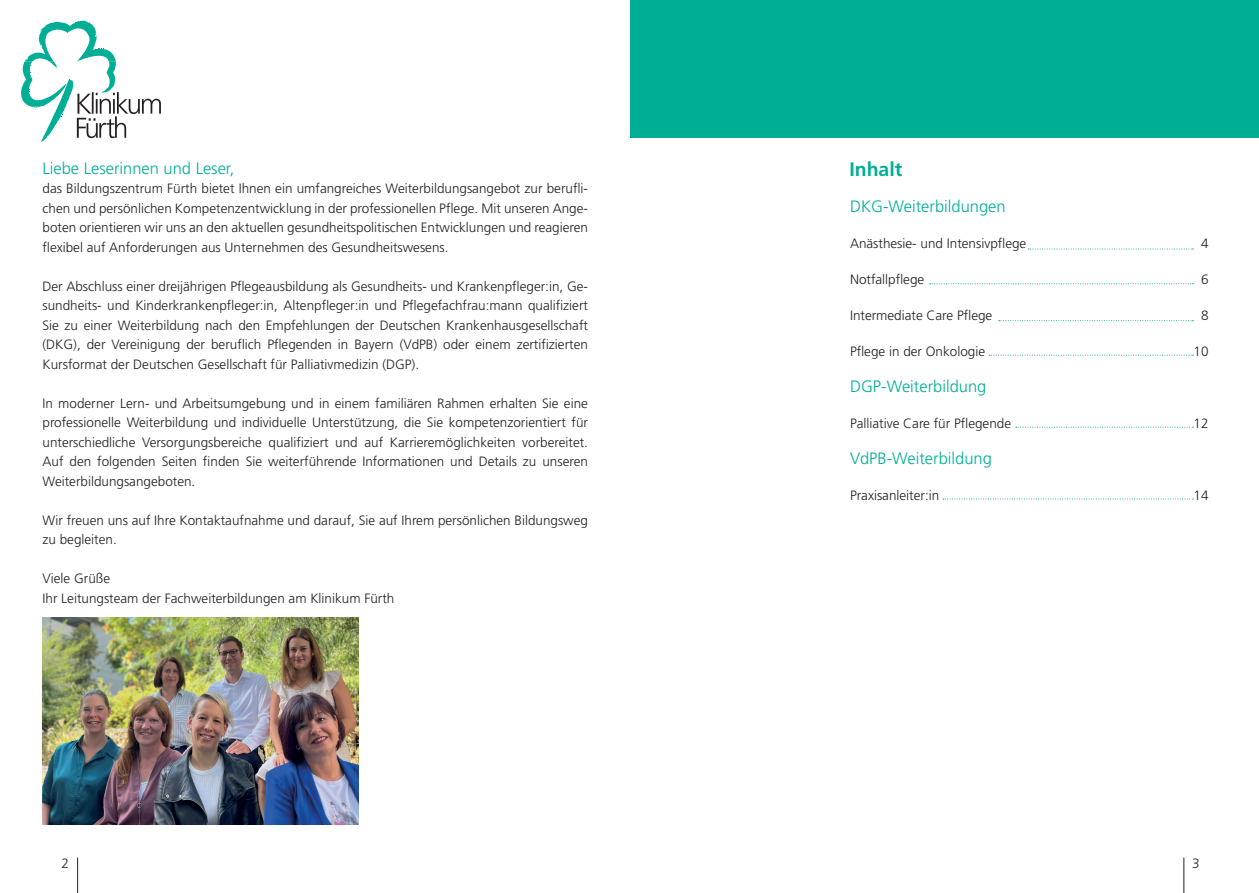
<style>
.page{position:relative;width:1259px;height:893px;background:#fff}
.page>*{position:absolute;margin:0;border:0;box-sizing:border-box;transform-origin:0 0}
.t1{font:700 19.5px "Frutiger LT Std";color:#00ae95}
.t2{font:300 16.5px "Frutiger LT Std";color:#00ae95}
.t3{font:300 13.5px/19.5px "Frutiger LT Std";color:#231f20;text-align:justify}
</style>
<div class="page">
<div style="left:630px;top:0;width:629px;height:138px;background:#00ae95"></div>
<svg style="left:21px;top:20px;width:140px;height:122px"></svg>
<hr style="left:77px;top:857px;width:1px;height:36px;background:#231f20">
<hr style="left:1183px;top:857px;width:1px;height:36px;background:#231f20">
<svg style="left:1028px;top:249px;width:165px;height:1px"></svg>
<svg style="left:930px;top:283px;width:263px;height:1px"></svg>
<svg style="left:998px;top:320px;width:195px;height:1px"></svg>
<svg style="left:943px;top:499px;width:250px;height:1px"></svg>
<svg style="left:989px;top:355px;width:204px;height:1px"></svg>
<svg style="left:1016px;top:427px;width:177px;height:1px"></svg>
<img style="left:43px;top:618px;width:316px;height:207px">
<p class="t2" style="left:43px;top:159px;width:193px">Liebe Leserinnen und Leser,</p>
<h1 class="t1" style="left:849px;top:158px;width:55px">Inhalt</h1>
<p class="t3" style="left:43px;top:179px;width:547px">das Bildungszentrum Fürth bietet Ihnen ein umfangreiches Weiterbildungsangebot zur berufli&shy;chen und persönlichen Kompetenzentwicklung in der professionellen Pflege. Mit unseren Ange&shy;boten orientieren wir uns an den aktuellen gesundheitspolitischen Entwicklungen und reagieren flexibel auf Anforderungen aus Unternehmen des Gesundheitswesens.</p>
<p class="t3" style="left:43px;top:277px;width:547px">Der Abschluss einer dreijährigen Pflegeausbildung als Gesundheits- und Krankenpfleger:in, Ge&shy;sundheits- und Kinderkrankenpfleger:in, Altenpfleger:in und Pflegefachfrau:mann qualifiziert Sie zu einer Weiterbildung nach den Empfehlungen der Deutschen Krankenhausgesellschaft (DKG), der Vereinigung der beruflich Pflegenden in Bayern (VdPB) oder einem zertifizierten Kursformat der Deutschen Gesellschaft für Palliativmedizin (DGP).</p>
<p class="t3" style="left:43px;top:394px;width:547px">In moderner Lern- und Arbeitsumgebung und in einem familiären Rahmen erhalten Sie eine professionelle Weiterbildung und individuelle Unterstützung, die Sie kompetenzorientiert für unterschiedliche Versorgungsbereiche qualifiziert und auf Karrieremöglichkeiten vorbereitet.<br>Auf den folgenden Seiten finden Sie weiterführende Informationen und Details zu unseren Weiterbildungsangeboten.</p>
<p class="t3" style="left:43px;top:511px;width:547px">Wir freuen uns auf Ihre Kontaktaufnahme und darauf, Sie auf Ihrem persönlichen Bildungsweg zu begleiten.</p>
<p class="t3" style="left:43px;top:569px;width:353px">Viele Grüße<br>Ihr Leitungsteam der Fachweiterbildungen am Klinikum Fürth</p>
<p class="t2" style="left:850px;top:197px;width:157px">DKG-Weiterbildungen</p>
<p class="t3" style="left:850px;top:234px;width:178px">Anästhesie- und Intensivpflege</p>
<p class="t3" style="left:1201px;top:234px;width:9px">4</p>
<p class="t3" style="left:850px;top:270px;width:76px">Notfallpflege</p>
<p class="t3" style="left:1201px;top:270px;width:9px">6</p>
<p class="t3" style="left:850px;top:306px;width:144px">Intermediate Care Pflege</p>
<p class="t3" style="left:1201px;top:306px;width:9px">8</p>
<p class="t3" style="left:850px;top:342px;width:137px">Pflege in der Onkologie</p>
<p class="t3" style="left:1193px;top:342px;width:17px">10</p>
<p class="t2" style="left:850px;top:377px;width:138px">DGP-Weiterbildung</p>
<p class="t3" style="left:850px;top:414px;width:163px">Palliative Care für Pflegende</p>
<p class="t3" style="left:1193px;top:414px;width:17px">12</p>
<p class="t2" style="left:850px;top:449px;width:143px">VdPB-Weiterbildung</p>
<p class="t3" style="left:850px;top:486px;width:91px">Praxisanleiter:in</p>
<p class="t3" style="left:1193px;top:486px;width:17px">14</p>
<p class="t3" style="left:62px;top:854px;width:9px">2</p>
<p class="t3" style="left:1192px;top:853px;width:9px">3</p>
</div>
